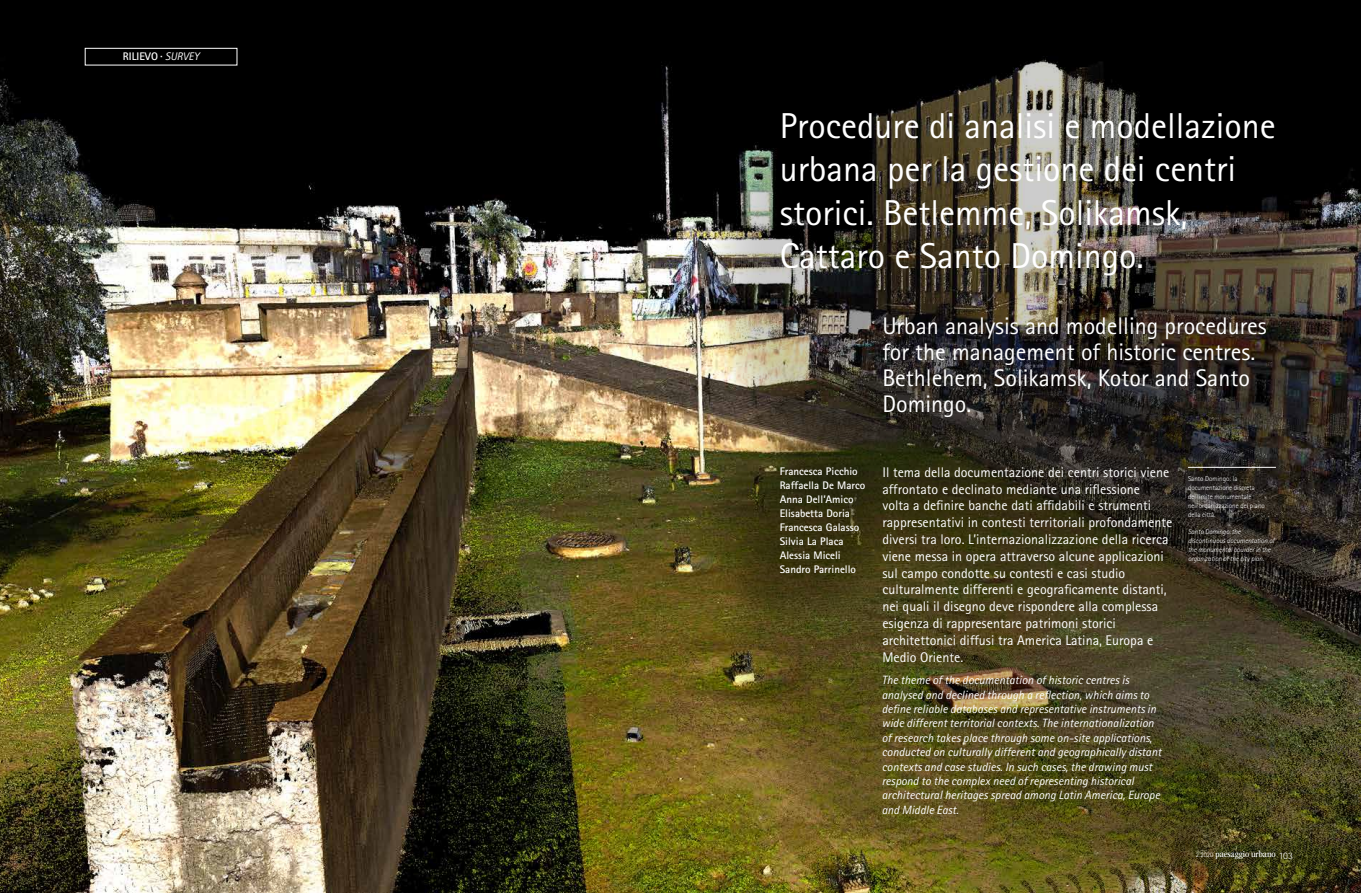
<style>
.page{position:relative;width:1361px;height:893px;background:#fff}
.page>*{position:absolute;margin:0;border:0;box-sizing:border-box;transform-origin:0 0}
.t1{font:36px/43.2px "Rotis Sans Serif Std";color:#fff}
.t2{font:24px/26px "Rotis Sans Serif Std";color:#fff}
.t3{font:14px/16.8px "Rotis Sans Serif Std";color:#fff}
.t4{font:italic 12px/14.4px "Rotis Sans Serif Std";color:#fff}
.t5{font:700 11px/14px "Rotis Sans Serif Std";color:#fff}
.t6{font:condensed 9.5px "ITC Garamond Std";color:#fff}
.t7{font:300 7px/9px "Rotis Sans Serif Std";color:#fff}
.t8{font:italic 300 7px/9px "Rotis Sans Serif Std";color:#fff}
.s1{font-weight:400;font-style:italic}
.s2{font-family:"Rotis Sans Serif Std";font-weight:300;font-stretch:normal;font-size:6.8px}
.s3{font-family:"Rotis Sans Serif Std";font-weight:300;font-stretch:normal;font-size:9.9px}
</style>
<div class="page">
<img style="left:0;top:0;width:1361px;height:893px">
<img style="left:729px;top:588px;width:597px;height:305px">
<img style="left:711px;top:0;width:633px;height:588px">
<hr style="left:1188px;top:467px;width:88px;height:1px;background:#fff">
<div style="left:85px;top:48px;width:152px;height:17px;border:1px solid #fff"></div>
<p class="t5" style="left:123px;top:49px;width:78px">RILIEVO ∙ <span class="s1">SURVEY</span></p>
<h1 class="t1" style="left:780px;top:104px;width:497px">Procedure di analisi e modellazione urbana per la gestione dei centri storici. Betlemme, Solikamsk,<br>Cattaro e Santo Domingo.</h1>
<h2 class="t2" style="left:882px;top:313px;width:386px">Urban analysis and modelling procedures for the management of historic centres.<br>Bethlehem, Solikamsk, Kotor and Santo<br>Domingo.</h2>
<p class="t5" style="left:780px;top:464px;width:87px">Francesca Picchio<br>Raffaella De Marco<br>Anna Dell’Amico<br>Elisabetta Doria<br>Francesca Galasso<br>Silvia La Placa<br>Alessia Miceli<br>Sandro Parrinello</p>
<p class="t3" style="left:882px;top:463px;width:291px">Il tema della documentazione dei centri storici viene affrontato e declinato mediante una riflessione<br>volta a definire banche dati affidabili e strumenti rappresentativi in contesti territoriali profondamente diversi tra loro. L’internazionalizzazione della ricerca viene messa in opera attraverso alcune applicazioni sul campo condotte su contesti e casi studio culturalmente differenti e geograficamente distanti, nei quali il disegno deve rispondere alla complessa esigenza di rappresentare patrimoni storici architettonici diffusi tra America Latina, Europa e Medio Oriente.</p>
<p class="t4" style="left:882px;top:673px;width:281px">The theme of the documentation of historic centres is analysed and declined through a reflection, which aims to define reliable databases and representative instruments in wide different territorial contexts. The internationalization of research takes place through some on-site applications, conducted on culturally different and geographically distant contexts and case studies. In such cases, the drawing must respond to the complex need of representing historical architectural heritages spread among Latin America, Europe and Middle East.</p>
<p class="t7" style="left:1188px;top:474px;width:78px">Santo Domingo: la documentazione discreta<br>del limite monumentale nell’organizzazione del piano della città.</p>
<p class="t8" style="left:1188px;top:527px;width:88px">Santo Domingo: the discontinuous documentation of the monumental bourder in the organization of the city plan.</p>
<p class="t6" style="left:1196px;top:848px;width:98px"><span class="s2">2.2020</span> paesaggio urbano <span class="s3">103</span></p>
</div>
